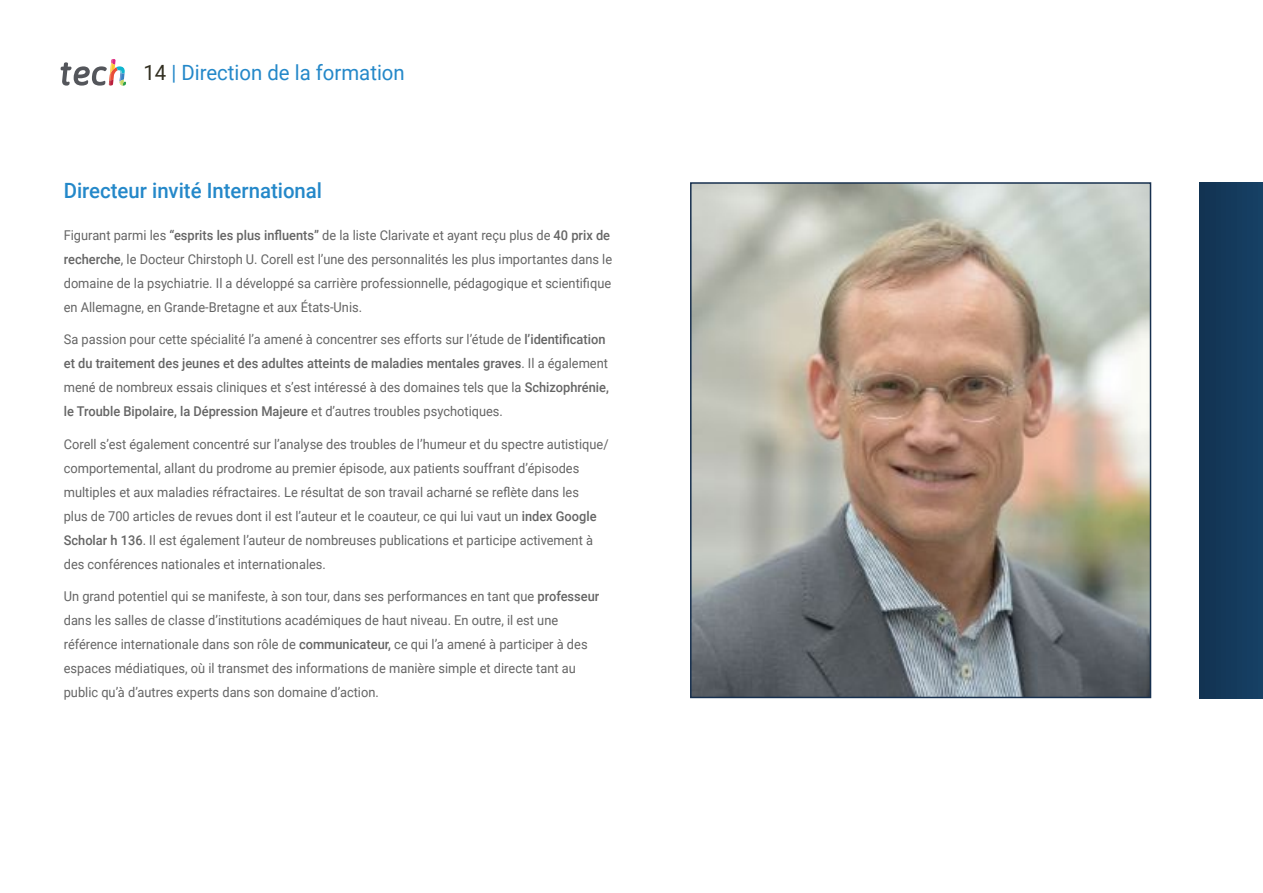
<style>
.page{position:relative;width:1263px;height:893px;background:#fff}
.page>*{position:absolute;margin:0;border:0;box-sizing:border-box;transform-origin:0 0}
.t1{font:500 21px "Roboto";color:#2488c9}
.t2{font:21px "Roboto";color:#2488c9}
.t3{font:13.5px/24px "Roboto";color:#656565;scale:.95 1}
.s1{color:#312e20}
.s2{font-weight:500}
</style>
<div class="page">
<svg style="left:61px;top:59px;width:65px;height:27px"></svg>
<img style="left:693px;top:185px;width:455px;height:510px">
<div style="left:690px;top:182px;width:461px;height:516px;border:2px solid #17304f"></div>
<div style="left:1199px;top:182px;width:64px;height:516px;background:#14395b"></div>
<h1 class="t2" style="left:144px;top:57px;width:263px"><span class="s1">14</span> | Direction de la formation</h1>
<h1 class="t1" style="left:64px;top:176px;width:260px">Directeur invité International</h1>
<p class="t3" style="left:64px;top:222px;width:579px">Figurant parmi les <span class="s2">“esprits les plus influents”</span> de la liste Clarivate et ayant reçu plus de <span class="s2">40 prix de recherche</span>, le Docteur Chirstoph U. Corell est l’une des personnalités les plus importantes dans le domaine de la psychiatrie. Il a développé sa carrière professionnelle, pédagogique et scientifique en Allemagne, en Grande-Bretagne et aux États-Unis.</p>
<p class="t3" style="left:64px;top:327px;width:575px">Sa passion pour cette spécialité l’a amené à concentrer ses efforts sur l’étude de <span class="s2">l’identification et du traitement des jeunes et des adultes atteints de maladies mentales graves</span>. Il a également mené de nombreux essais cliniques et s’est intéressé à des domaines tels que la <span class="s2">Schizophrénie, le Trouble Bipolaire, la Dépression Majeure</span> et d’autres troubles psychotiques.</p>
<p class="t3" style="left:64px;top:431px;width:575px">Corell s’est également concentré sur l’analyse des troubles de l’humeur et du spectre autistique/ comportemental, allant du prodrome au premier épisode, aux patients souffrant d’épisodes multiples et aux maladies réfractaires. Le résultat de son travail acharné se reflète dans les<br>plus de 700 articles de revues dont il est l’auteur et le coauteur, ce qui lui vaut un <span class="s2">index Google Scholar h 136</span>. Il est également l’auteur de nombreuses publications et participe activement à des conférences nationales et internationales.</p>
<p class="t3" style="left:64px;top:584px;width:565px">Un grand potentiel qui se manifeste, à son tour, dans ses performances en tant que <span class="s2">professeur </span>dans les salles de classe d’institutions académiques de haut niveau. En outre, il est une référence internationale dans son rôle de <span class="s2">communicateur,</span> ce qui l’a amené à participer à des espaces médiatiques, où il transmet des informations de manière simple et directe tant au public qu’à d’autres experts dans son domaine d’action.</p>
</div>
